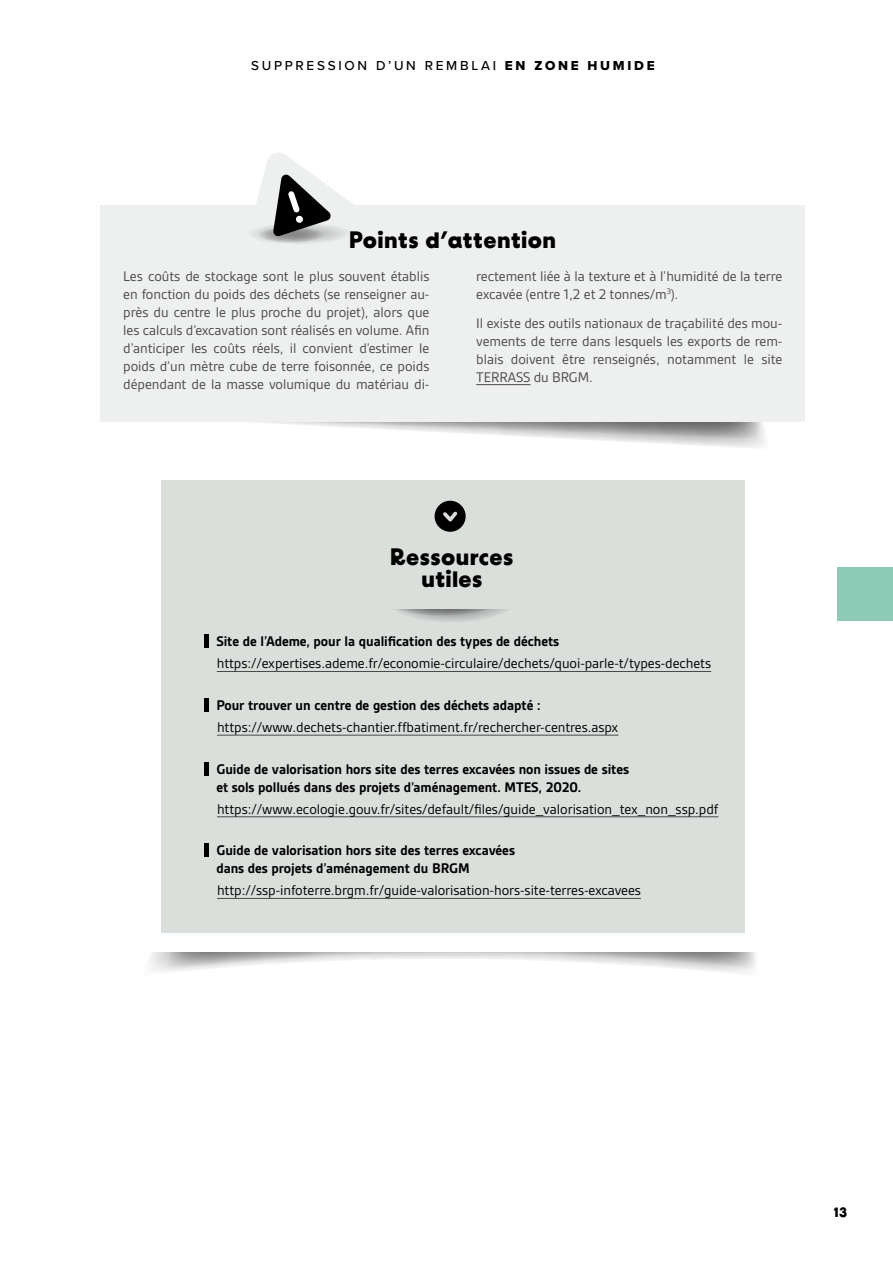
<style>
.page{position:relative;width:893px;height:1263px;background:#fff}
.page>*{position:absolute;margin:0;border:0;box-sizing:border-box;transform-origin:0 0}
.t1{font:700 23.85px/22.5px "BD Supper";letter-spacing:-.01em;color:#000;text-align:center}
.t2{font:15px/18px "Gesta";letter-spacing:-.005em;color:#4a4a49;text-align:justify}
.t3{font:15px "Gesta";letter-spacing:-.005em;color:#000}
.t4{font:700 15px/18px "Gesta";letter-spacing:-.005em;color:#000}
.t5{font:500 13.5px "Proxima Nova";letter-spacing:.2em;color:#000}
.t6{font:700 13.5px "BD Supper";color:#000}
.s1{font-family:"Proxima Nova Extrabld";font-weight:400}
</style>
<div class="page">
<svg style="left:166px;top:952px;width:590px;height:18px"></svg>
<svg style="left:100px;top:244px;width:665px;height:204px"></svg>
<div style="left:161px;top:480px;width:583px;height:453px;background:#dbdfdc"></div>
<svg style="left:382px;top:569px;width:139px;height:54px"></svg>
<svg style="left:382px;top:580px;width:120px;height:36px"></svg>
<div style="left:355px;top:551px;width:228px;height:58px;background:#dbdfdc"></div>
<div style="left:435px;top:501px;width:31px;height:31px;background:#000;border-radius:50%"></div>
<svg style="left:443px;top:511px;width:15px;height:11px"></svg>
<hr style="left:217px;top:671px;width:494px;height:1px;background:#4a4a49">
<hr style="left:217px;top:735px;width:401px;height:1px;background:#4a4a49">
<hr style="left:217px;top:816px;width:501px;height:1px;background:#4a4a49">
<hr style="left:217px;top:898px;width:424px;height:1px;background:#4a4a49">
<hr style="left:205px;top:635px;width:4px;height:13px;background:#000">
<hr style="left:205px;top:698px;width:4px;height:14px;background:#000">
<hr style="left:205px;top:762px;width:4px;height:13px;background:#000">
<hr style="left:205px;top:843px;width:4px;height:14px;background:#000">
<div style="left:101px;top:205px;width:704px;height:217px;background:#eef0ef"></div>
<div style="left:838px;top:568px;width:55px;height:53px;background:#8ecbb7"></div>
<hr style="left:476px;top:384px;width:54px;height:1px;background:#4a4a49">
<svg style="left:253px;top:153px;width:100px;height:91px"></svg>
<svg style="left:258px;top:227px;width:66px;height:16px"></svg>
<p class="t5" style="left:251px;top:56px;width:405px">SUPPRESSION D’UN REMBLAI <span class="s1">EN ZONE HUMIDE</span></p>
<h1 class="t1" style="left:349px;top:229px;width:209px">Points d’attention</h1>
<p class="t2" style="left:123px;top:267px;width:308px">Les coûts de stockage sont le plus souvent établis en fonction du poids des déchets (se renseigner au&shy;près du centre le plus proche du projet), alors que les calculs d’excavation sont réalisés en volume. Afin d’anticiper les coûts réels, il convient d’estimer le poids d’un mètre cube de terre foisonnée, ce poids dépendant de la masse volumique du matériau di-</p>
<p class="t2" style="left:476px;top:267px;width:308px">rectement liée à la texture et à l’humidité de la terre excavée (entre 1,2 et 2 tonnes/m<sup>3</sup>).</p>
<p class="t2" style="left:476px;top:314px;width:308px">Il existe des outils nationaux de traçabilité des mou&shy;vements de terre dans lesquels les exports de rem&shy;blais doivent être renseignés, notamment le site TERRASS du BRGM.</p>
<h1 class="t1" style="left:390px;top:546px;width:126px">Ressources utiles</h1>
<p class="t4" style="left:216px;top:632px;width:344px">Site de l’Ademe, pour la qualification des types de déchets</p>
<p class="t3" style="left:217px;top:655px;width:496px">https://expertises.ademe.fr/economie-circulaire/dechets/quoi-parle-t/types-dechets</p>
<p class="t4" style="left:216px;top:696px;width:326px">Pour trouver un centre de gestion des déchets adapté :</p>
<p class="t3" style="left:217px;top:719px;width:403px">https://www.dechets-chantier.ffbatiment.fr/rechercher-centres.aspx</p>
<p class="t4" style="left:216px;top:760px;width:414px">Guide de valorisation hors site des terres excavées non issues de sites et sols pollués dans des projets d’aménagement. MTES, 2020.</p>
<p class="t3" style="left:217px;top:800px;width:503px">https://www.ecologie.gouv.fr/sites/default/files/guide_valorisation_tex_non_ssp.pdf</p>
<p class="t4" style="left:216px;top:841px;width:300px">Guide de valorisation hors site des terres excavées dans des projets d’aménagement du BRGM</p>
<p class="t3" style="left:217px;top:882px;width:425px">http://ssp-infoterre.brgm.fr/guide-valorisation-hors-site-terres-excavees</p>
<p class="t6" style="left:833px;top:1204px;width:16px">13</p>
</div>
